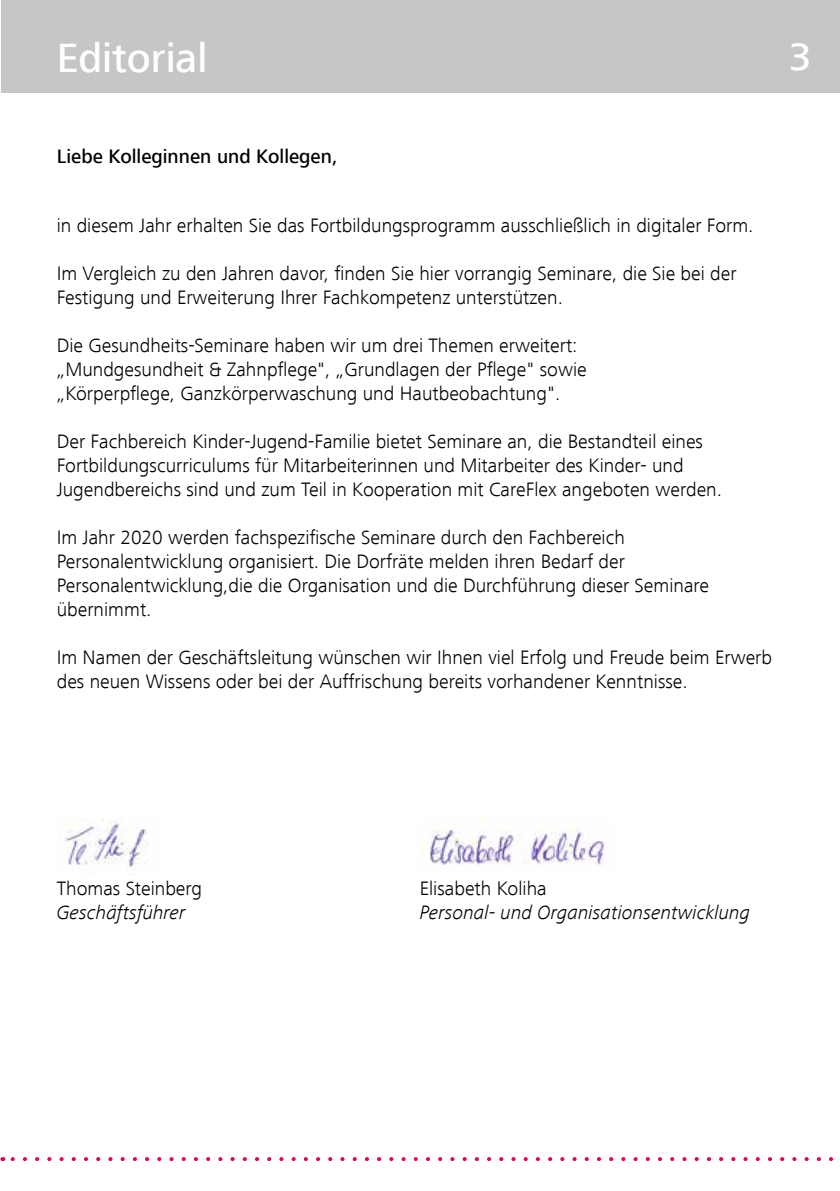
<style>
.page{position:relative;width:840px;height:1191px;background:#fff}
.page>*{position:absolute;margin:0;border:0;box-sizing:border-box;transform-origin:0 0}
.t1{font:500 42px "Frutiger Next LT";color:#fff}
.t2{font:500 40px "Frutiger Next LT";color:#fff}
.t3{font:300 20px/24px "Frutiger Next LT";color:#000}
.t4{font:italic 300 20px "Frutiger Next LT";color:#000}
.t5{font:500 20px "Frutiger Next LT";color:#000}
</style>
<div class="page">
<div style="left:1px;top:0;width:838px;height:93px;background:#c6c6c6"></div>
<svg style="left:2px;top:1157px;width:831px;height:4px"></svg>
<img style="left:65px;top:818px;width:84px;height:52px">
<img style="left:419px;top:818px;width:186px;height:47px">
<h1 class="t1" style="left:57px;top:35px;width:152px">Editorial</h1>
<h2 class="t2" style="left:788px;top:35px;width:24px">3</h2>
<p class="t5" style="left:57px;top:145px;width:282px">Liebe Kolleginnen und Kollegen,</p>
<p class="t3" style="left:57px;top:213px;width:698px">in diesem Jahr erhalten Sie das Fortbildungsprogramm ausschließlich in digitaler Form.</p>
<p class="t3" style="left:57px;top:261px;width:681px">Im Vergleich zu den Jahren davor, finden Sie hier vorrangig Seminare, die Sie bei der<br>Festigung und Erweiterung Ihrer Fachkompetenz unterstützen.</p>
<p class="t3" style="left:57px;top:333px;width:531px">Die Gesundheits-Seminare haben wir um drei Themen erweitert: „Mundgesundheit &amp; Zahnpflege", „Grundlagen der Pflege" sowie „Körperpflege, Ganzkörperwaschung und Hautbeobachtung".</p>
<p class="t3" style="left:57px;top:429px;width:666px">Der Fachbereich Kinder-Jugend-Familie bietet Seminare an, die Bestandteil eines<br>Fortbildungscurriculums für Mitarbeiterinnen und Mitarbeiter des Kinder- und<br>Jugendbereichs sind und zum Teil in Kooperation mit CareFlex angeboten werden.</p>
<p class="t3" style="left:57px;top:525px;width:653px">Im Jahr 2020 werden fachspezifische Seminare durch den Fachbereich Personalentwicklung organisiert. Die Dorfräte melden ihren Bedarf der Personalentwicklung,die die Organisation und die Durchführung dieser Seminare übernimmt.</p>
<p class="t3" style="left:57px;top:645px;width:716px">Im Namen der Geschäftsleitung wünschen wir Ihnen viel Erfolg und Freude beim Erwerb des neuen Wissens oder bei der Auffrischung bereits vorhandener Kenntnisse.</p>
<p class="t3" style="left:57px;top:876px;width:147px">Thomas Steinberg</p>
<p class="t4" style="left:57px;top:901px;width:130px">Geschäftsführer</p>
<p class="t3" style="left:419px;top:876px;width:128px">Elisabeth Koliha</p>
<p class="t4" style="left:419px;top:901px;width:332px">Personal- und Organisationsentwicklung</p>
</div>
